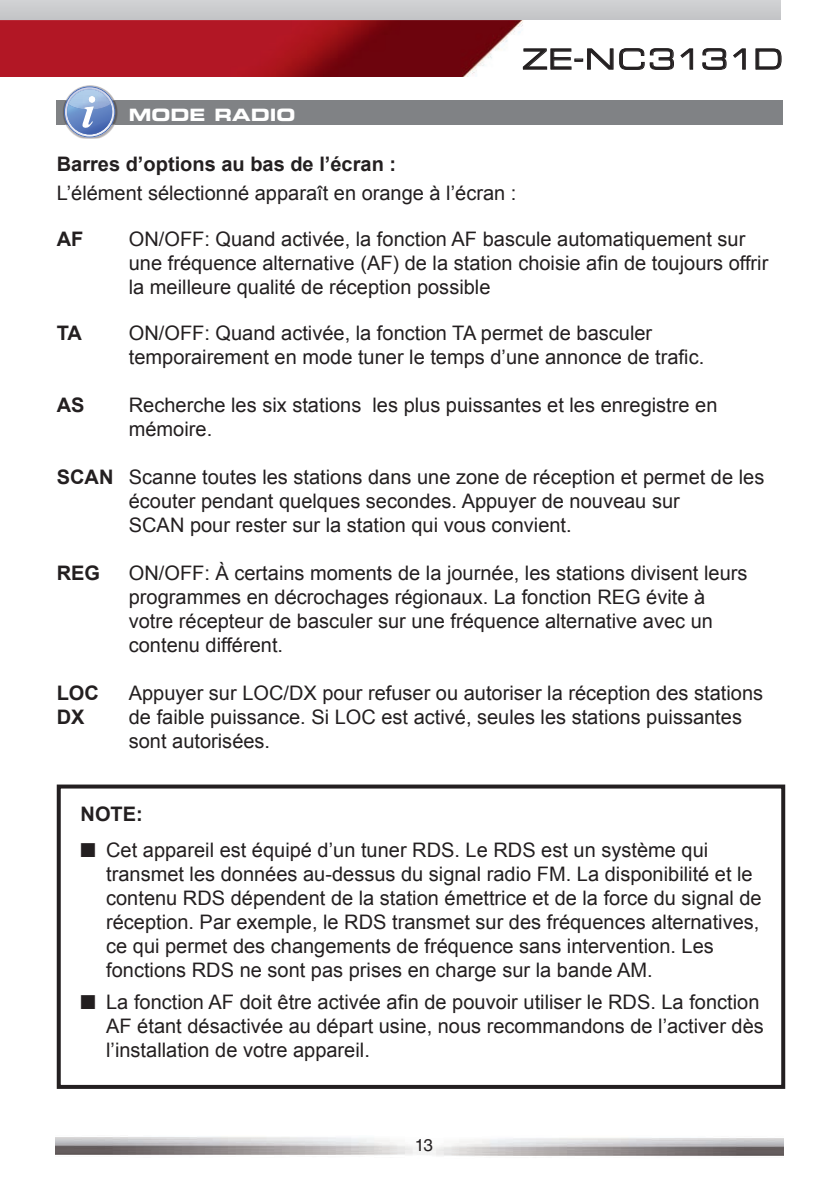
<style>
.page{position:relative;width:840px;height:1191px;background:#fff}
.page>*{position:absolute;margin:0;border:0;box-sizing:border-box;transform-origin:0 0}
.t1{font:28px "Eurostile LT Std Ex 2";letter-spacing:.015em;color:#231f20}
.t2{font:20px/24px "Arial";color:#231f20}
.t3{font:700 20px "Arial";color:#231f20}
.t4{font:17px "Eurostile LT Std Bold Ex 2";color:#fff}
.t5{font:17px "Helvetica LT Std";color:#231f20}
.s1{font-weight:700}
</style>
<div class="page">
<img style="left:55px;top:1137px;width:361px;height:18px">
<img style="left:432px;top:1138px;width:351px;height:18px">
<img style="left:0;top:20px;width:523px;height:57px">
<div style="left:0;top:0;width:780px;height:20px;background:#cacbcd"></div>
<svg style="left:522px;top:48px;width:171px;height:22px"></svg>
<svg style="left:702px;top:48px;width:43px;height:22px"></svg>
<svg style="left:755px;top:48px;width:26px;height:22px"></svg>
<div style="left:57px;top:100px;width:725px;height:24px;background:#808285"></div>
<div style="left:57px;top:784px;width:727px;height:305px;border:4px solid #231f20"></div>
<img style="left:78px;top:85px;width:37px;height:54px">
<img style="left:63px;top:100px;width:55px;height:24px">
<img style="left:65px;top:87px;width:49px;height:50px">
<img style="left:68px;top:89px;width:43px;height:7px">
<svg style="left:67px;top:96px;width:45px;height:38px;background:#8ba4d1"></svg>
<h1 class="t1" style="left:522px;top:40px;width:262px">ZE-NC3131D</h1>
<p class="t4" style="left:129px;top:103px;width:168px">MODE RADIO</p>
<p class="t3" style="left:57px;top:150px;width:340px">Barres d’options au bas de l’écran :</p>
<p class="t2" style="left:57px;top:181px;width:461px">L’élément sélectionné apparaît en orange à l’écran :</p>
<p class="t3" style="left:57px;top:226px;width:28px">AF</p>
<p class="t2" style="left:129px;top:227px;width:640px">ON/OFF: Quand activée, la fonction AF bascule automatiquement sur une fréquence alternative (AF) de la station choisie afin de toujours offrir la meilleure qualité de réception possible</p>
<p class="t3" style="left:57px;top:319px;width:27px">TA</p>
<p class="t2" style="left:129px;top:321px;width:576px">ON/OFF: Quand activée, la fonction TA permet de basculer temporairement en mode tuner le temps d’une annonce de trafic.</p>
<p class="t3" style="left:57px;top:391px;width:29px">AS</p>
<p class="t2" style="left:129px;top:393px;width:590px">Recherche les six stations les plus puissantes et les enregistre en mémoire.</p>
<p class="t2" style="left:129px;top:465px;width:636px;text-indent:-72px"><span class="s1">SCAN</span> Scanne toutes les stations dans une zone de réception et permet de les écouter pendant quelques secondes. Appuyer de nouveau sur<br>SCAN pour rester sur la station qui vous convient.</p>
<p class="t3" style="left:57px;top:559px;width:45px">REG</p>
<p class="t2" style="left:129px;top:561px;width:619px">ON/OFF: À certains moments de la journée, les stations divisent leurs programmes en décrochages régionaux. La fonction REG évite à votre récepteur de basculer sur une fréquence alternative avec un contenu différent.</p>
<p class="t3" style="left:57px;top:679px;width:44px">LOC</p>
<p class="t2" style="left:129px;top:681px;width:635px">Appuyer sur LOC/DX pour refuser ou autoriser la réception des stations</p>
<p class="t3" style="left:57px;top:703px;width:29px">DX</p>
<p class="t2" style="left:129px;top:705px;width:614px">de faible puissance. Si LOC est activé, seules les stations puissantes sont autorisées.</p>
<p class="t3" style="left:81px;top:801px;width:64px">NOTE:</p>
<p class="t2" style="left:106px;top:838px;width:656px;text-indent:-26px">■ Cet appareil est équipé d’un tuner RDS. Le RDS est un système qui transmet les données au-dessus du signal radio FM. La disponibilité et le contenu RDS dépendent de la station émettrice et de la force du signal de réception. Par exemple, le RDS transmet sur des fréquences alternatives, ce qui permet des changements de fréquence sans intervention. Les fonctions RDS ne sont pas prises en charge sur la bande AM.</p>
<p class="t2" style="left:106px;top:990px;width:659px;text-indent:-26px">■ La fonction AF doit être activée afin de pouvoir utiliser le RDS. La fonction<br>AF étant désactivée au départ usine, nous recommandons de l’activer dès l’installation de votre appareil.</p>
<p class="t5" style="left:414px;top:1135px;width:20px">13</p>
</div>
